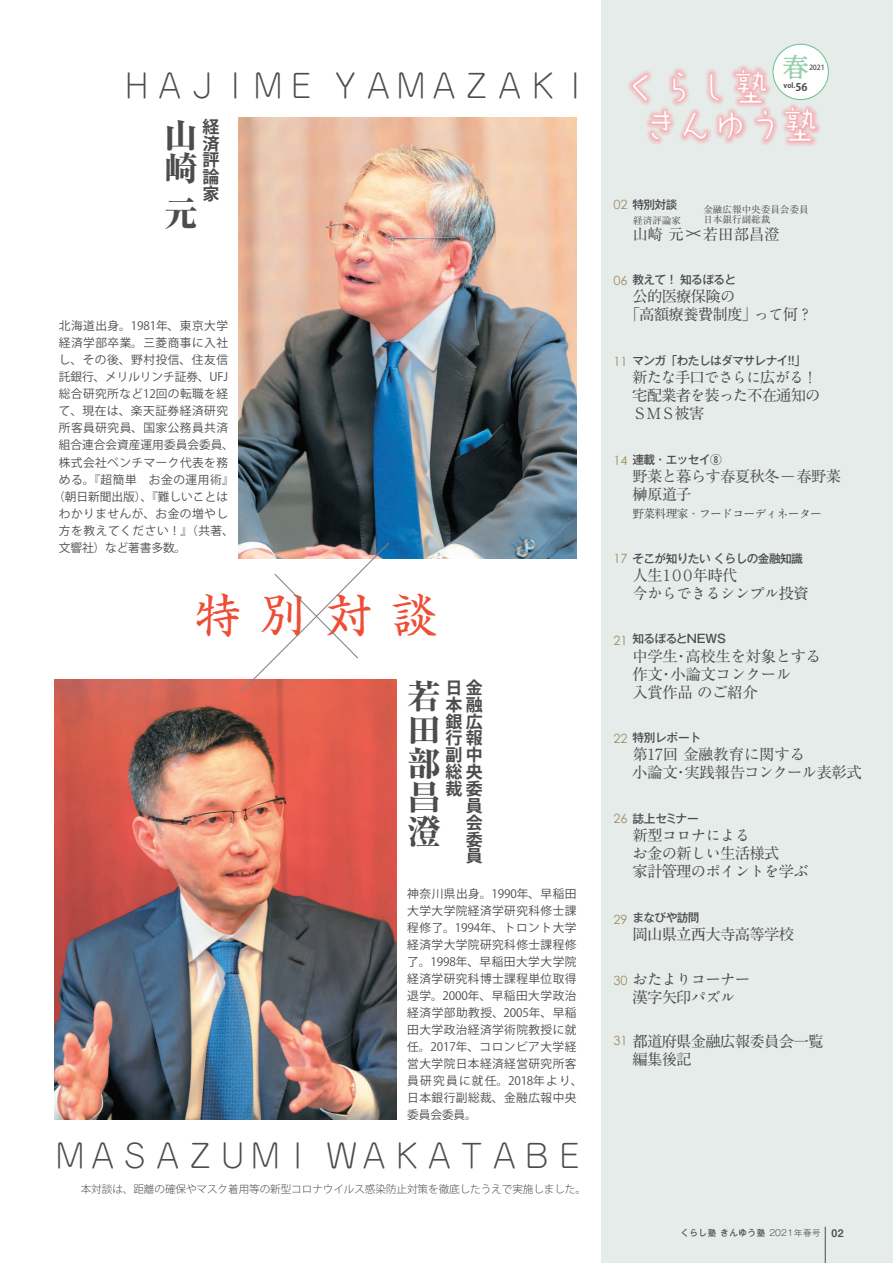
<style>
.page{position:relative;width:893px;height:1263px;background:#fff}
.page>*{position:absolute;margin:0;border:0;box-sizing:border-box;transform-origin:0 0}
.t1{font:46.8px "Shinsei Kai Pr 5 CBSK1 90 msp RKSJ H";color:#ef4d35}
.t2{font:34.8px/38.2px "Haru Gaku Std Light 90 msp RKSJ V";color:#fff}
.t3{font:34.05px/33.8px "Ryumin Pro Heavy 90 msp RKSJ V";color:#4b4c4d;text-align:justify}
.t4{font:31.95px "Jun 101 Pro Light 90 msp RKSJ H";letter-spacing:.02em;color:#4b4c4d}
.t5{font:26.25px "P Shuei N Min Std L 90 msp RKSJ H";color:#94d0aa}
.t6{font:16.95px/16.8px "Koz Go Pr 6 N Bold 90 msp RKSJ H";color:#4b4c4d;text-align:right}
.t7{font:15.45px/18px "A1 Mincho Std Bold 90 msp RKSJ H";letter-spacing:-.05em;color:#4b4c4d}
.t8{font:15.45px/18px "Ryumin Pro Regular 90 msp RKSJ H";letter-spacing:-.025em;color:#4b4c4d}
.t9{font:15.45px/18px "A1 Mincho Std Bold 90 msp RKSJ H";letter-spacing:-.07em;color:#4b4c4d}
.t10{font:15.45px/18px "Ryumin Pro Regular 90 msp RKSJ H";letter-spacing:-.05em;color:#4b4c4d}
.t11{font:12.75px "Century Gothic";letter-spacing:-.01em;color:#9f8d67}
.t12{font:11.7px/17px "Koz Go Pro Regular 90 msp RKSJ H";letter-spacing:.035em;color:#4b4c4d}
.t13{font:11.7px "Gothic MB101 Pro Medium 90 msp RKSJ H";letter-spacing:-.05em;color:#4b4c4d}
.t14{font:11.7px "Koz Go Pro Regular 90 msp RKSJ H";color:#4b4c4d}
.t15{font:11.7px "Koz Go Pro Regular 90 msp RKSJ H";letter-spacing:-.01em;color:#4b4c4d}
.t16{font:11.7px "A1 Mincho Std Bold 90 msp RKSJ H";letter-spacing:-.05em;color:#4b4c4d}
.t17{font:10.65px "Koz Go Pro Light 90 msp RKSJ H";letter-spacing:-.01em;color:#4b4c4d}
.t18{font:10.5px "Midashi Go Pro MB31 90 msp RKSJ H";color:#4b4c4d}
.t19{font:9.6px "Ryumin Pro Regular 90 msp RKSJ H";color:#4b4c4d}
.t20{font:8.55px "Gothic MB101 Pro Medium 90 msp RKSJ H";letter-spacing:.07em;color:#4b4c4d}
.t21{font:7.05px "Koz Go Pr 6 N Bold 90 msp RKSJ H";color:#4b4c4d}
.t22{font:7.05px "Koz Go Pr 6 N Medium 90 msp RKSJ H";color:#4b4c4d}
.s1{font-size:10.5px}
.s2{font-family:"Century Gothic";font-size:12.75px;color:#9f8d67}
.s3{font-size:9.6px}
.s4{font-family:"Gothic MB101 Pro Light 90 msp RKSJ H"}
</style>
<div class="page">
<img style="left:55px;top:679px;width:342px;height:441px">
<img style="left:239px;top:118px;width:338px;height:440px">
<svg style="left:240px;top:541px;width:150px;height:152px"></svg>
<div style="left:602px;top:0;width:291px;height:1263px;background:#e6ece9"></div>
<hr style="left:825px;top:1227px;width:1px;height:36px;background:#4b4c4d">
<svg style="left:686px;top:230px;width:15px;height:7px"></svg>
<img style="left:628px;top:81px;width:193px;height:65px">
<svg style="left:631px;top:63px;width:143px;height:83px"></svg>
<svg style="left:784px;top:108px;width:33px;height:34px"></svg>
<div style="left:773px;top:44px;width:55px;height:56px;background:#fff;border-radius:50%"></div>
<div style="left:773px;top:44px;width:55px;height:56px;border:1px solid #66c18c;border-radius:50%"></div>
<h3 class="t4" style="left:121px;top:74px;width:472px">ＨＡＪＩＭＥ ＹＡＭＡＺＡＫＩ</h3>
<h3 class="t3" style="left:164px;top:123px;width:34px">山崎</h3>
<h3 class="t6" style="left:203px;top:120px;width:18px;text-align:justify">経済評論家</h3>
<h3 class="t3" style="left:164px;top:201px;width:34px">元</h3>
<p class="t12" style="left:59px;top:319px;width:171px">北海道出身。1981年、東京大学</p>
<p class="t12" style="left:59px;top:336px;width:171px">経済学部卒業。三菱商事に入社</p>
<p class="t12" style="left:59px;top:353px;width:171px">し、その後、野村投信、住友信</p>
<p class="t15" style="left:59px;top:373px;width:171px">託銀行、メリルリンチ証券、UFJ</p>
<p class="t12" style="left:59px;top:387px;width:171px">総合研究所など12回の転職を経</p>
<p class="t12" style="left:59px;top:404px;width:171px">て、現在は、楽天証券経済研究</p>
<p class="t12" style="left:59px;top:421px;width:171px">所客員研究員、国家公務員共済</p>
<p class="t14" style="left:59px;top:441px;width:177px">組合連合会資産運用委員会委員、</p>
<p class="t12" style="left:59px;top:455px;width:171px">株式会社ベンチマーク代表を務</p>
<p class="t12" style="left:59px;top:472px;width:177px">める。『超簡単　お金の運用術』</p>
<p class="t14" style="left:53px;top:492px;width:177px">（朝日新聞出版）、『難しいことは</p>
<p class="t12" style="left:59px;top:506px;width:171px">わかりませんが、お金の増やし</p>
<p class="t12" style="left:59px;top:523px;width:177px">方を教えてください！』（共著、</p>
<p class="t15" style="left:59px;top:543px;width:129px">文響社）など著書多数。</p>
<h1 class="t1" style="left:194px;top:598px;width:245px">特別対談</h1>
<h3 class="t3" style="left:407px;top:684px;width:35px">若田部昌澄</h3>
<h3 class="t6" style="left:446px;top:682px;width:38px">日金本融銀広行報副中総央裁委員会委員</h3>
<p class="t12" style="left:407px;top:886px;width:177px">神奈川県出身。1990年、早稲田大学大学院経済学研究科修士課程修了。1994年、トロント大学経済学大学院研究科修士課程修了。1998年、早稲田大学大学院経済学研究科博士課程単位取得退学。2000年、早稲田大学政治経済学部助教授、2005年、早稲田大学政治経済学術院教授に就任。2017年、コロンビア大学経営大学院日本経済経営研究所客員研究員に就任。2018年より、日本銀行副総裁、金融広報中央委員会委員。</p>
<h3 class="t4" style="left:54px;top:1144px;width:533px">ＭＡＳＡＺＵＭＩ ＷＡＫＡＴＡＢＥ</h3>
<p class="t17" style="left:81px;top:1185px;width:507px">本対談は、距離の確保やマスク着用等の新型コロナウイルス感染防止対策を徹底したうえで実施しました。</p>
<h3 class="t5" style="left:782px;top:58px;width:28px">春</h3>
<p class="t22" style="left:809px;top:65px;width:17px">2021</p>
<h2 class="t2" style="left:644px;top:72px;width:175px;text-indent:-19px">くらし塾<br>きんゆう塾</h2>
<p class="t21" style="left:783px;top:83px;width:25px">vol.<span class="s1">56</span></p>
<p class="t13" style="left:613px;top:200px;width:65px"><span class="s2">02</span> 特別対談</p>
<p class="t19" style="left:703px;top:205px;width:107px">金融広報中央委員会委員</p>
<p class="t19" style="left:633px;top:216px;width:49px">経済評論家</p>
<p class="t19" style="left:703px;top:216px;width:68px">日本銀行副総裁</p>
<h3 class="t8" style="left:632px;top:227px;width:149px">山崎 元<span class="s3">　　</span>若田部昌澄</h3>
<p class="t13" style="left:613px;top:275px;width:124px"><span class="s2">06</span> 教えて！ 知るぽると</p>
<h3 class="t7" style="left:625px;top:290px;width:190px;text-indent:8px">公的医療保険の<br>「高額療養費制度」って何？</h3>
<p class="t13" style="left:613px;top:356px;width:194px"><span class="s2">11</span> マンガ「わたしはダマサレナイ!!」</p>
<h3 class="t9" style="left:632px;top:370px;width:190px">新たな手口でさらに広がる！宅配業者を装った不在通知の<br>ＳＭＳ被害</h3>
<p class="t13" style="left:613px;top:455px;width:110px"><span class="s2">14</span> 連載・エッセイ⑧</p>
<h3 class="t10" style="left:632px;top:469px;width:210px">野菜と暮らす春夏秋冬--春野菜榊原道子</h3>
<p class="t16" style="left:632px;top:509px;width:191px">野菜料理家・フードコーディネーター</p>
<p class="t13" style="left:613px;top:554px;width:191px"><span class="s2">17</span> そこが知りたい くらしの金融知識</p>
<p class="t11" style="left:613px;top:632px;width:16px">21</p>
<h3 class="t7" style="left:632px;top:568px;width:178px">人生１００年時代　<br>今からできるシンプル投資</h3>
<p class="t13" style="left:632px;top:635px;width:95px">知るぽるとNEWS</p>
<h3 class="t8" style="left:632px;top:649px;width:190px">中学生・高校生を対象とする作文・小論文コンクール<br>入賞作品 のご紹介</h3>
<p class="t13" style="left:613px;top:734px;width:89px"><span class="s2">22</span> 特別レポート</p>
<h3 class="t8" style="left:632px;top:748px;width:231px">第17回 金融教育に関する<br>小論文・実践報告コンクール表彰式</h3>
<p class="t13" style="left:613px;top:814px;width:87px"><span class="s2">26</span> 誌上セミナー</p>
<h3 class="t7" style="left:632px;top:828px;width:178px">新型コロナによる<br>お金の新しい生活様式<br>家計管理のポイントを学ぶ</h3>
<p class="t13" style="left:632px;top:913px;width:69px">まなびや訪問</p>
<h3 class="t7" style="left:632px;top:927px;width:163px">岡山県立西大寺高等学校</h3>
<h3 class="t7" style="left:632px;top:972px;width:119px">おたよりコーナー漢字矢印パズル</h3>
<h3 class="t7" style="left:632px;top:1035px;width:193px">都道府県金融広報委員会一覧編集後記</h3>
<p class="t11" style="left:613px;top:911px;width:16px">29</p>
<p class="t11" style="left:613px;top:972px;width:16px">30</p>
<p class="t11" style="left:613px;top:1032px;width:16px">31</p>
<p class="t20" style="left:680px;top:1230px;width:142px">くらし塾 きんゆう塾 <span class="s4">2021年春号</span></p>
<p class="t18" style="left:831px;top:1229px;width:14px">02</p>
</div>
